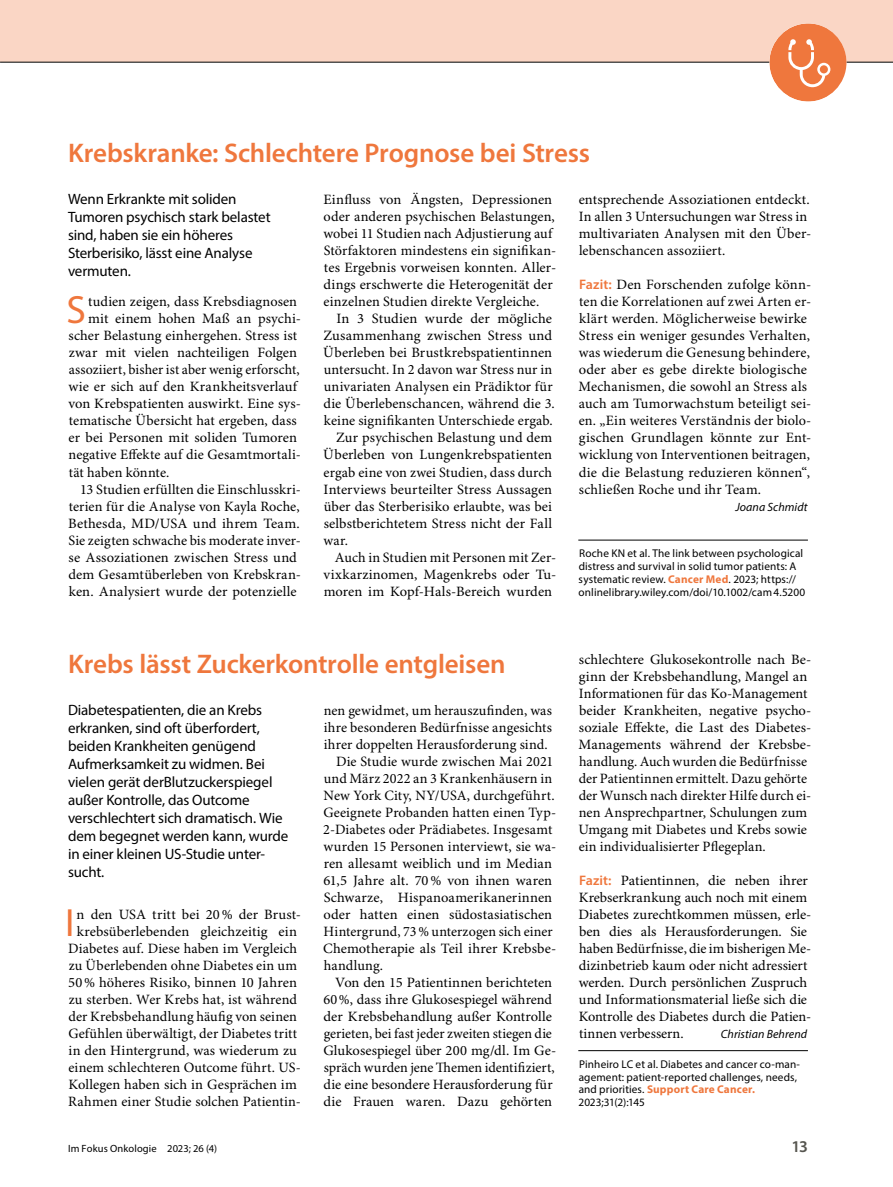
<style>
.page{position:relative;width:893px;height:1187px;background:#fff}
.page>*{position:absolute;margin:0;border:0;box-sizing:border-box;transform-origin:0 0}
.Para_Initial_2{font:39.45px "Myriad Pro";color:#ef773d}
.Title_2{font:600 27px "Myriad Pro";letter-spacing:-.01em;color:#ef773d}
.t1{font:600 16.5px "Myriad Pro";color:#56554f}
.Trailer_2{font:15px/18px "Myriad Pro";letter-spacing:-.01em;color:#000}
.Para_Indent{font:14.25px/17px "Minion Pro";letter-spacing:.005em;color:#000}
.Para_Initial_2-2{font:14.25px/17px "Minion Pro";letter-spacing:.005em;color:#000;text-align:center}
.Para_Dateline_Sectio{font:14.25px/17px "Minion Pro";letter-spacing:.005em;color:#000}
.Para_Dateline_Sectio-2{font:italic 12px "Myriad Pro";letter-spacing:.005em;color:#000}
.Source_x{font:11.25px/12.8px "Myriad Pro";letter-spacing:.01em;color:#000}
.t2{font:10.5px "Myriad Pro";letter-spacing:.01em;color:#000}
.s1{font-family:"Myriad Pro";font-weight:600;font-size:13.8px;color:#ef773d}
.s2{font-weight:700;color:#ef773d}
</style>
<div class="page">
<div style="left:0;top:0;width:893px;height:62px;background:#fad6c5"></div>
<hr style="left:578px;top:540px;width:230px;height:1px;background:#000">
<hr style="left:578px;top:1050px;width:230px;height:1px;background:#000">
<hr style="left:0;top:62px;width:893px;height:1px;background:#000">
<svg style="left:769px;top:23px;width:77px;height:79px"></svg>
<p class="Title_2" style="left:68px;top:136px;width:523px">Krebskranke: Schlechtere Prognose bei Stress</p>
<p class="Trailer_2" style="left:68px;top:190px;width:204px">Wenn Erkrankte mit soliden<br>Tumoren psychisch stark belastet sind, haben sie ein höheres<br>Sterberisiko, lässt eine Analyse vermuten.</p>
<p class="Para_Initial_2" style="left:66px;top:286px;width:21px">S</p>
<p class="Para_Initial_2-2" style="left:88px;top:294px;width:210px">tudien zeigen, dass Krebsdiagnosen</p>
<p class="Para_Indent" style="left:323px;top:192px;width:234px">Einfluss von Ängsten, Depressionen oder anderen psychischen Belastungen, wobei 11 Studien nach Adjustierung auf Störfaktoren mindestens ein signifikan&shy;tes Ergebnis vorweisen konnten. Aller&shy;dings erschwerte die Heterogenität der einzelnen Studien direkte Vergleiche.</p>
<p class="Para_Indent" style="left:323px;top:311px;width:233px;text-indent:13px">In 3 Studien wurde der mögliche Zusammenhang zwischen Stress und Überleben bei Brustkrebspatientinnen untersucht. In 2 davon war Stress nur in univariaten Analysen ein Prädiktor für die Überlebenschancen, während die 3. keine signifikanten Unterschiede ergab.</p>
<p class="Para_Indent" style="left:323px;top:430px;width:230px;text-align:justify;text-indent:13px">Zur psychischen Belastung und dem Überleben von Lungenkrebspatienten ergab eine von zwei Studien, dass durch Interviews beurteilter Stress Aussagen über das Sterberisiko erlaubte, was bei selbstberichtetem Stress nicht der Fall war.</p>
<p class="Para_Indent" style="left:324px;top:549px;width:234px;text-align:justify;text-indent:11px">Auch in Studien mit Personen mit Zer&shy;vixkarzinomen, Magenkrebs oder Tu&shy;moren im Kopf-Hals-Bereich wurden</p>
<p class="Para_Indent" style="left:579px;top:192px;width:233px">entsprechende Assoziationen entdeckt.<br>In allen 3 Untersuchungen war Stress in multivariaten Analysen mit den Über&shy;lebenschancen assoziiert.</p>
<p class="Para_Dateline_Sectio" style="left:578px;top:277px;width:234px"><span class="s1">Fazit:</span> Den Forschenden zufolge könn&shy;ten die Korrelationen auf zwei Arten er&shy;klärt werden. Möglicherweise bewirke Stress ein weniger gesundes Verhalten, was wiederum die Genesung behindere, oder aber es gebe direkte biologische Mechanismen, die sowohl an Stress als auch am Tumorwachstum beteiligt sei&shy;en. „Ein weiteres Verständnis der biolo&shy;gischen Grundlagen könnte zur Ent&shy;wicklung von Interventionen beitragen, die die Belastung reduzieren können“, schließen Roche und ihr Team.</p>
<p class="Para_Dateline_Sectio-2" style="left:735px;top:499px;width:74px">Joana Schmidt</p>
<p class="Source_x" style="left:579px;top:547px;width:228px">Roche KN et al. The link between psychological distress and survival in solid tumor patients: A systematic review. <span class="s2">Cancer Med</span>. 2023; https:// onlinelibrary.wiley.com/doi/10.1002/cam4.5200</p>
<p class="Para_Initial_2-2" style="left:88px;top:311px;width:215px">mit einem hohen Maß an psychi-</p>
<p class="Para_Initial_2-2" style="left:69px;top:328px;width:230px">scher Belastung einhergehen. Stress ist</p>
<p class="Para_Initial_2-2" style="left:69px;top:345px;width:230px">zwar mit vielen nachteiligen Folgen</p>
<p class="Para_Initial_2-2" style="left:69px;top:362px;width:233px">assoziiert, bisher ist aber wenig erforscht,</p>
<p class="Para_Initial_2-2" style="left:68px;top:379px;width:230px">wie er sich auf den Krankheitsverlauf</p>
<p class="Para_Initial_2-2" style="left:68px;top:396px;width:234px">von Krebspatienten auswirkt. Eine sys-</p>
<p class="Para_Initial_2-2" style="left:69px;top:413px;width:230px">tematische Übersicht hat ergeben, dass</p>
<p class="Para_Initial_2-2" style="left:68px;top:430px;width:230px">er bei Personen mit soliden Tumoren</p>
<p class="Para_Initial_2-2" style="left:69px;top:447px;width:234px">negative Effekte auf die Gesamtmortali-</p>
<p class="Para_Initial_2-2" style="left:69px;top:464px;width:102px">tät haben könnte.</p>
<p class="Para_Indent" style="left:68px;top:481px;width:234px;text-indent:12px">13 Studien erfüllten die Einschlusskri&shy;terien für die Analyse von Kayla Roche, Bethesda, MD/USA und ihrem Team.<br>Sie zeigten schwache bis moderate inver&shy;se Assoziationen zwischen Stress und dem Gesamtüberleben von Krebskran&shy;ken. Analysiert wurde der potenzielle</p>
<p class="Title_2" style="left:68px;top:646px;width:439px">Krebs lässt Zuckerkontrolle entgleisen</p>
<p class="Trailer_2" style="left:68px;top:700px;width:222px">Diabetespatienten, die an Krebs erkranken, sind oft überfordert, beiden Krankheiten genügend<br>Aufmerksamkeit zu widmen. Bei vielen gerät derBlutzuckerspiegel außer Kontrolle, das Outcome verschlechtert sich dramatisch. Wie dem begegnet werden kann, wurde in einer kleinen US-Studie unter&shy;sucht.</p>
<p class="Para_Initial_2" style="left:65px;top:898px;width:11px">I</p>
<p class="Para_Initial_2-2" style="left:324px;top:702px;width:230px;text-align:justify">nen gewidmet, um herauszufinden, was ihre besonderen Bedürfnisse angesichts ihrer doppelten Herausforderung sind.</p>
<p class="Para_Indent" style="left:323px;top:753px;width:234px;text-indent:13px">Die Studie wurde zwischen Mai 2021 und März 2022 an 3 Krankenhäusern in New York City, NY/USA, durchgeführt.<br>Geeignete Probanden hatten einen Typ-2-Diabetes oder Prädiabetes. Insgesamt wurden 15 Personen interviewt, sie wa&shy;ren allesamt weiblich und im Median 61,5 Jahre alt. 70% von ihnen waren Schwarze, Hispanoamerikanerinnen oder hatten einen südostasiatischen Hintergrund, 73% unterzogen sich einer Chemotherapie als Teil ihrer Krebsbe&shy;handlung.</p>
<p class="Para_Indent" style="left:323px;top:974px;width:234px;text-align:center">Von den 15 Patientinnen berichteten 60%, dass ihre Glukosespiegel während der Krebsbehandlung außer Kontrolle gerieten, bei fast jeder zweiten stiegen die Glukosespiegel über 200 mg/dl. Im Ge&shy;spräch wurden jene Themen identifiziert, die eine besondere Herausforderung für die Frauen waren. Dazu gehörten</p>
<p class="Para_Initial_2-2" style="left:68px;top:906px;width:234px">n den USA tritt bei 20% der Brust&shy;krebsüberlebenden gleichzeitig ein Diabetes auf. Diese haben im Vergleich zu Überlebenden ohne Diabetes ein um 50% höheres Risiko, binnen 10 Jahren zu sterben. Wer Krebs hat, ist während der Krebsbehandlung häufig von seinen Gefühlen überwältigt, der Diabetes tritt in den Hintergrund, was wiederum zu einem schlechteren Outcome führt. US-Kollegen haben sich in Gesprächen im Rahmen einer Studie solchen Patientin-</p>
<p class="Para_Indent" style="left:578px;top:651px;width:234px">schlechtere Glukosekontrolle nach Be&shy;ginn der Krebsbehandlung, Mangel an Informationen für das Ko-Management beider Krankheiten, negative psycho&shy;soziale Effekte, die Last des Diabetes-Managements während der Krebsbe&shy;handlung. Auch wurden die Bedürfnisse der Patientinnen ermittelt. Dazu gehörte der Wunsch nach direkter Hilfe durch ei&shy;nen Ansprechpartner, Schulungen zum Umgang mit Diabetes und Krebs sowie ein individualisierter Pflegeplan.</p>
<p class="Para_Dateline_Sectio" style="left:579px;top:872px;width:234px"><span class="s1">Fazit:</span> Patientinnen, die neben ihrer Krebserkrankung auch noch mit einem Diabetes zurechtkommen müssen, erle&shy;ben dies als Herausforderungen. Sie haben Bedürfnisse, die im bisherigen Me&shy;dizinbetrieb kaum oder nicht adressiert werden. Durch persönlichen Zuspruch und Informationsmaterial ließe sich die Kontrolle des Diabetes durch die Patien&shy;tinnen verbessern.</p>
<p class="Para_Dateline_Sectio-2" style="left:721px;top:1026px;width:88px">Christian Behrend</p>
<p class="Source_x" style="left:579px;top:1057px;width:223px">Pinheiro LC et al. Diabetes and cancer co‑man&shy;agement: patient‑reported challenges, needs, and priorities. <span class="s2">Support Care Cancer.<br></span>2023;31(2):145</p>
<p class="t2" style="left:68px;top:1141px;width:151px">Im Fokus Onkologie 2023; 26 (4)</p>
<p class="t1" style="left:791px;top:1135px;width:18px">13</p>
</div>
